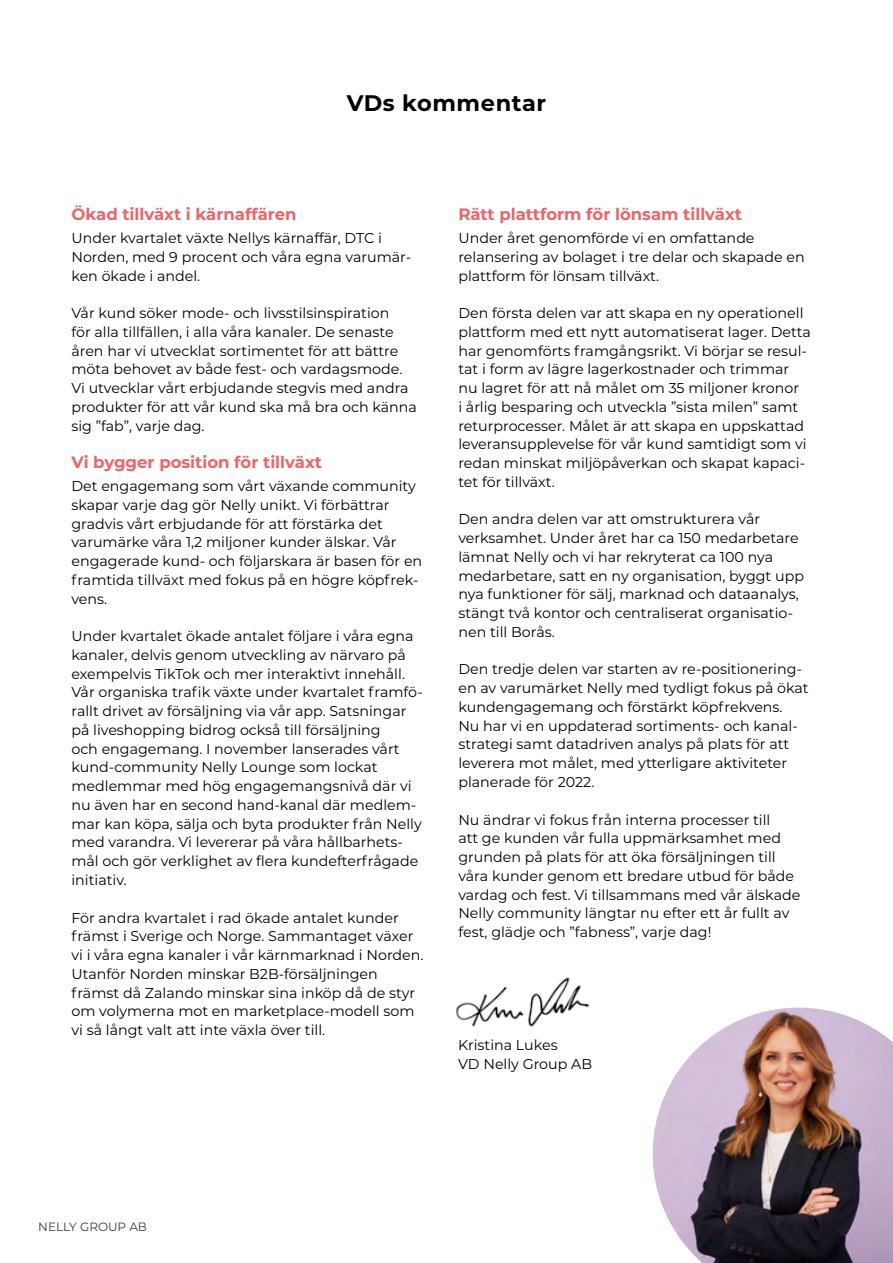
<style>
.page{position:relative;width:893px;height:1263px;background:#fff}
.page>*{position:absolute;margin:0;border:0;box-sizing:border-box;transform-origin:0 0}
.t1{font:700 22.5px "Montserrat";letter-spacing:.025em;color:#000}
.t2{font:700 16.5px "Montserrat";color:#ec6467}
.t3{font:14.25px/18.8px "Montserrat";color:#000}
.t4{font:12px "Montserrat";color:#3b3b3c}
</style>
<div class="page">
<img style="left:456px;top:977px;width:134px;height:50px">
<img style="left:653px;top:1008px;width:240px;height:255px">
<h1 class="t1" style="left:347px;top:86px;width:201px">VDs kommentar</h1>
<p class="t2" style="left:71px;top:202px;width:227px">Ökad tillväxt i kärnaffären</p>
<p class="t3" style="left:71px;top:228px;width:341px">Under kvartalet växte Nellys kärnaffär, DTC i<br>Norden, med 9 procent och våra egna varumär&shy;ken ökade i andel.</p>
<p class="t3" style="left:71px;top:303px;width:347px">Vår kund söker mode- och livsstilsinspiration<br>för alla tillfällen, i alla våra kanaler. De senaste åren har vi utvecklat sortimentet för att bättre möta behovet av både fest- och vardagsmode.<br>Vi utvecklar vårt erbjudande stegvis med andra produkter för att vår kund ska må bra och känna sig ”fab”, varje dag.</p>
<p class="t2" style="left:71px;top:450px;width:252px">Vi bygger position för tillväxt</p>
<p class="t3" style="left:71px;top:476px;width:352px">Det engagemang som vårt växande community skapar varje dag gör Nelly unikt. Vi förbättrar gradvis vårt erbjudande för att förstärka det varumärke våra 1,2 miljoner kunder älskar. Vår engagerade kund- och följarskara är basen för en framtida tillväxt med fokus på en högre köpfrek&shy;vens.</p>
<p class="t3" style="left:71px;top:626px;width:353px">Under kvartalet ökade antalet följare i våra egna kanaler, delvis genom utveckling av närvaro på exempelvis TikTok och mer interaktivt innehåll.<br>Vår organiska trafik växte under kvartalet framfö&shy;rallt drivet av försäljning via vår app. Satsningar på liveshopping bidrog också till försäljning<br>och engagemang. I november lanserades vårt kund-community Nelly Lounge som lockat medlemmar med hög engagemangsnivå där vi nu även har en second hand-kanal där medlem&shy;mar kan köpa, sälja och byta produkter från Nelly med varandra. Vi levererar på våra hållbarhets&shy;mål och gör verklighet av flera kundefterfrågade initiativ.</p>
<p class="t3" style="left:71px;top:907px;width:354px">För andra kvartalet i rad ökade antalet kunder främst i Sverige och Norge. Sammantaget växer vi i våra egna kanaler i vår kärnmarknad i Norden.<br>Utanför Norden minskar B2B-försäljningen främst då Zalando minskar sina inköp då de styr om volymerna mot en marketplace-modell som vi så långt valt att inte växla över till.</p>
<p class="t2" style="left:458px;top:202px;width:285px">Rätt plattform för lönsam tillväxt</p>
<p class="t3" style="left:458px;top:228px;width:348px">Under året genomförde vi en omfattande relansering av bolaget i tre delar och skapade en plattform för lönsam tillväxt.</p>
<p class="t3" style="left:458px;top:303px;width:354px">Den första delen var att skapa en ny operationell plattform med ett nytt automatiserat lager. Detta har genomförts framgångsrikt. Vi börjar se resul&shy;tat i form av lägre lagerkostnader och trimmar nu lagret för att nå målet om 35 miljoner kronor<br>i årlig besparing och utveckla ”sista milen” samt returprocesser. Målet är att skapa en uppskattad leveransupplevelse för vår kund samtidigt som vi redan minskat miljöpåverkan och skapat kapaci&shy;tet för tillväxt.</p>
<p class="t3" style="left:458px;top:509px;width:347px">Den andra delen var att omstrukturera vår verksamhet. Under året har ca 150 medarbetare lämnat Nelly och vi har rekryterat ca 100 nya medarbetare, satt en ny organisation, byggt upp nya funktioner för sälj, marknad och dataanalys, stängt två kontor och centraliserat organisatio&shy;nen till Borås.</p>
<p class="t3" style="left:458px;top:659px;width:352px">Den tredje delen var starten av re-positionering&shy;en av varumärket Nelly med tydligt fokus på ökat kundengagemang och förstärkt köpfrekvens.<br>Nu har vi en uppdaterad sortiments- och kanal&shy;strategi samt datadriven analys på plats för att leverera mot målet, med ytterligare aktiviteter planerade för 2022.</p>
<p class="t3" style="left:458px;top:809px;width:343px">Nu ändrar vi fokus från interna processer till<br>att ge kunden vår fulla uppmärksamhet med grunden på plats för att öka försäljningen till våra kunder genom ett bredare utbud för både vardag och fest. Vi tillsammans med vår älskade Nelly community längtar nu efter ett år fullt av fest, glädje och ”fabness”, varje dag!</p>
<p class="t3" style="left:458px;top:1035px;width:135px">Kristina Lukes<br>VD Nelly Group AB</p>
<p class="t4" style="left:38px;top:1218px;width:110px">NELLY GROUP AB</p>
</div>
